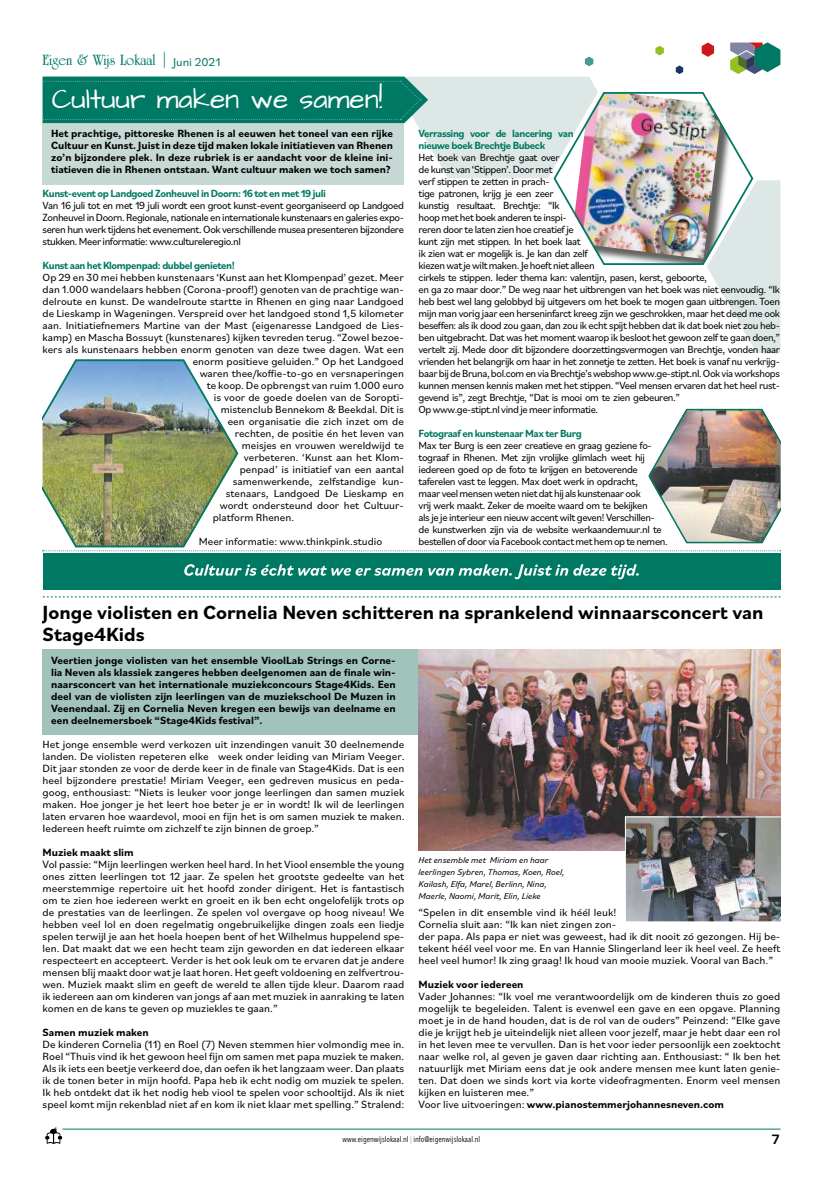
<style>
.page{position:relative;width:823px;height:1191px;background:#fff}
.page>*{position:absolute;margin:0;border:0;box-sizing:border-box;transform-origin:0 0}
.t1{font:28px "Architects Daughter";color:#fff}
.t2{font:700 20px/22px "Bilo";color:#000}
.t3{font:700 16px "University Roman BT";color:#007964}
.t4{font:700 14px "Eurostile";color:#000}
.t5{font:11px/12px "Bilo";color:#000;text-align:justify}
.t6{font:700 11px/12px "Bilo";color:#000;text-align:justify}
.t7{font:10.9px/12px "Bilo";letter-spacing:-.04em;color:#000;scale:.96 1}
.t8{font:10.9px "Bilo";color:#000}
.t9{font:700 10.9px/12px "Bilo";letter-spacing:-.04em;color:#007964;scale:.96 1}
.t10{font:italic 9px/12px "Bilo";color:#000}
.t11{font:8px "Avenir Next Condensed";color:#000}
.s1{font-weight:400}
.s2{font-family:"Bilo";font-weight:400;font-size:12px}
.s3{font-weight:700}
.s4{font-weight:200}
</style>
<div class="page">
<div style="left:43px;top:553px;width:737px;height:37px;background:#007964"></div>
<svg style="left:184px;top:564px;width:454px;height:15px"></svg>
<div style="left:43px;top:649px;width:375px;height:85px;background:#a1c3bb"></div>
<img style="left:418px;top:649px;width:362px;height:201px">
<img style="left:624px;top:816px;width:156px;height:106px">
<svg style="left:43px;top:596px;width:737px;height:1px"></svg>
<img style="left:43px;top:43px;width:738px;height:508px">
<hr style="left:62px;top:1128px;width:718px;height:1px;background:#007964">
<svg style="left:45px;top:1126px;width:17px;height:17px"></svg>
<h3 class="t3" style="left:43px;top:50px;width:179px">Eigen &amp; Wijs Lokaal <span class="s1">|</span> <span class="s2">Juni 2021</span></h3>
<h1 class="t1" style="left:52px;top:81px;width:332px">Cultuur maken we samen!</h1>
<p class="t6" style="left:51px;top:126px;width:343px">Het prachtige, pittoreske Rhenen is al eeuwen het toneel van een rijke Cultuur en Kunst. Juist in deze tijd maken lokale initiatieven van Rhenen zo’n bijzondere plek. In deze rubriek is er aandacht voor de kleine ini&shy;tiatieven die in Rhenen ontstaan. Want cultuur maken we toch samen?</p>
<p class="t9" style="left:43px;top:186px;width:296px">Kunst-event op Landgoed Zonheuvel in Doorn: 16 tot en met 19 juli</p>
<p class="t7" style="left:43px;top:198px;width:378px;text-align:justify">Van 16 juli tot en met 19 juli wordt een groot kunst-event georganiseerd op Landgoed Zonheuvel in Doorn. Regionale, nationale en internationale kunstenaars en galeries expo&shy;seren hun werk tijdens het evenement. Ook verschillende musea presenteren bijzondere stukken. Meer informatie: www.cultureleregio.nl</p>
<p class="t9" style="left:43px;top:258px;width:202px">Kunst aan het Klompenpad: dubbel genieten!</p>
<p class="t8" style="left:43px;top:269px;width:362px">Op 29 en 30 mei hebben kunstenaars ‘Kunst aan het Klompenpad’ gezet. Meer</p>
<p class="t8" style="left:43px;top:281px;width:363px">dan 1.000 wandelaars hebben (Corona-proof!) genoten van de prachtige wan-</p>
<p class="t8" style="left:43px;top:293px;width:362px">delroute en kunst. De wandelroute startte in Rhenen en ging naar Landgoed</p>
<p class="t8" style="left:43px;top:305px;width:362px">de Lieskamp in Wageningen. Verspreid over het landgoed stond 1,5 kilometer</p>
<p class="t8" style="left:43px;top:317px;width:363px">aan. Initiatiefnemers Martine van der Mast (eigenaresse Landgoed de Lies-</p>
<p class="t8" style="left:43px;top:329px;width:362px">kamp) en Mascha Bossuyt (kunstenares) kijken tevreden terug. “Zowel bezoe-</p>
<p class="t8" style="left:43px;top:341px;width:363px">kers als kunstenaars hebben enorm genoten van deze twee dagen. Wat een</p>
<p class="t8" style="left:193px;top:353px;width:213px">enorm positieve geluiden.” Op het Landgoed</p>
<p class="t8" style="left:200px;top:365px;width:206px">waren thee/koffie-to-go en versnaperingen</p>
<p class="t8" style="left:207px;top:377px;width:199px">te koop. De opbrengst van ruim 1.000 euro</p>
<p class="t8" style="left:214px;top:389px;width:192px">is voor de goede doelen van de Soropti-</p>
<p class="t8" style="left:221px;top:401px;width:185px">mistenclub Bennekom &amp; Beekdal. Dit is</p>
<p class="t8" style="left:228px;top:413px;width:178px">een organisatie die zich inzet om de</p>
<p class="t8" style="left:235px;top:425px;width:171px">rechten, de positie én het leven van</p>
<p class="t8" style="left:242px;top:437px;width:163px">meisjes en vrouwen wereldwijd te</p>
<p class="t8" style="left:243px;top:449px;width:161px">verbeteren. ‘Kunst aan het Klom-</p>
<p class="t8" style="left:239px;top:461px;width:165px">penpad’ is initiatief van een aantal</p>
<p class="t8" style="left:233px;top:473px;width:172px">samenwerkende, zelfstandige kun-</p>
<p class="t8" style="left:226px;top:485px;width:180px">stenaars, Landgoed De Lieskamp en</p>
<p class="t8" style="left:220px;top:497px;width:185px">wordt ondersteund door het Cultuur-</p>
<p class="t8" style="left:213px;top:509px;width:83px">platform Rhenen.</p>
<p class="t8" style="left:199px;top:533px;width:185px">Meer informatie: www.thinkpink.studio</p>
<p class="t9" style="left:418px;top:126px;width:163px">Verrassing voor de lancering van nieuwe boek Brechtje Bubeck</p>
<p class="t7" style="left:418px;top:150px;width:378px">Het boek van Brechtje gaat over<br>de kunst van ‘Stippen’. Door met<br>verf stippen te zetten in prach-<br>tige patronen, krijg je een zeer<br>kunstig resultaat. Brechtje: “Ik<br>hoop met het boek anderen te inspi-<br>reren door te laten zien hoe creatief je<br>kunt zijn met stippen. In het boek laat<br>ik zien wat er mogelijk is. Je kan dan zelf<br>kiezen wat je wilt maken. Je hoeft niet alleen<br>cirkels te stippen. Ieder thema kan: valentijn, pasen, kerst, geboorte,<br>en ga zo maar door.” De weg naar het uitbrengen van het boek was niet eenvoudig. “Ik heb best wel lang gelobbyd bij uitgevers om het boek te mogen gaan uitbrengen. Toen mijn man vorig jaar een herseninfarct kreeg zijn we geschrokken, maar het deed me ook beseffen: als ik dood zou gaan, dan zou ik echt spijt hebben dat ik dat boek niet zou heb&shy;ben uitgebracht. Dat was het moment waarop ik besloot het gewoon zelf te gaan doen,” vertelt zij. Mede door dit bijzondere doorzettingsvermogen van Brechtje, vonden haar vrienden het belangrijk om haar in het zonnetje te zetten. Het boek is vanaf nu verkrijg&shy;baar bij de Bruna, bol.com en via Brechtje’s webshop www.ge-stipt.nl. Ook via workshops kunnen mensen kennis maken met het stippen. “Veel mensen ervaren dat het heel rust&shy;gevend is”, zegt Brechtje, “Dat is mooi om te zien gebeuren.”<br>Op www.ge-stipt.nl vind je meer informatie.</p>
<p class="t9" style="left:418px;top:426px;width:171px">Fotograaf en kunstenaar Max ter Burg</p>
<p class="t7" style="left:418px;top:438px;width:261px">Max ter Burg is een zeer creatieve en graag geziene fo&shy;tograaf in Rhenen. Met zijn vrolijke glimlach weet hij iedereen goed op de foto te krijgen en betoverende taferelen vast te leggen. Max doet werk in opdracht,<br>maar veel mensen weten niet dat hij als kunstenaar ook<br>vrij werk maakt. Zeker de moeite waard om te bekijken<br>als je je interieur een nieuw accent wilt geven! Verschillen&shy;de kunstwerken zijn via de website werkaandemuur.nl te bestellen of door via Facebook contact met hem op te nemen.</p>
<h2 class="t2" style="left:43px;top:600px;width:722px">Jonge violisten en Cornelia Neven schitteren na sprankelend winnaarsconcert van<br>Stage4Kids</h2>
<p class="t6" style="left:51px;top:654px;width:346px">Veertien jonge violisten van het ensemble VioolLab Strings en Corne&shy;lia Neven als klassiek zangeres hebben deelgenomen aan de finale win&shy;naarsconcert van het internationale muziekconcours Stage4Kids. Een deel van de violisten zijn leerlingen van de muziekschool De Muzen in Veenendaal. Zij en Cornelia Neven kregen een bewijs van deelname en een deelnemersboek “Stage4Kids festival”.</p>
<p class="t5" style="left:43px;top:738px;width:363px">Het jonge ensemble werd verkozen uit inzendingen vanuit 30 deelnemende landen. De violisten repeteren elke week onder leiding van Miriam Veeger.<br>Dit jaar stonden ze voor de derde keer in de finale van Stage4Kids. Dat is een heel bijzondere prestatie! Miriam Veeger, een gedreven musicus en peda&shy;goog, enthousiast: “Niets is leuker voor jonge leerlingen dan samen muziek maken. Hoe jonger je het leert hoe beter je er in wordt! Ik wil de leerlingen laten ervaren hoe waardevol, mooi en fijn het is om samen muziek te maken.<br>Iedereen heeft ruimte om zichzelf te zijn binnen de groep.”</p>
<p class="t6" style="left:43px;top:846px;width:93px">Muziek maakt slim</p>
<p class="t5" style="left:43px;top:858px;width:363px">Vol passie: “Mijn leerlingen werken heel hard. In het Viool ensemble the young ones zitten leerlingen tot 12 jaar. Ze spelen het grootste gedeelte van het meerstemmige repertoire uit het hoofd zonder dirigent. Het is fantastisch om te zien hoe iedereen werkt en groeit en ik ben echt ongelofelijk trots op de prestaties van de leerlingen. Ze spelen vol overgave op hoog niveau! We hebben veel lol en doen regelmatig ongebruikelijke dingen zoals een liedje spelen terwijl je aan het hoela hoepen bent of het Wilhelmus huppelend spe&shy;len. Dat maakt dat we een hecht team zijn geworden en dat iedereen elkaar respecteert en accepteert. Verder is het ook leuk om te ervaren dat je andere mensen blij maakt door wat je laat horen. Het geeft voldoening en zelfvertrou&shy;wen. Muziek maakt slim en geeft de wereld te allen tijde kleur. Daarom raad ik iedereen aan om kinderen van jongs af aan met muziek in aanraking te laten komen en de kans te geven op muziekles te gaan.”</p>
<p class="t6" style="left:43px;top:1026px;width:108px">Samen muziek maken</p>
<p class="t5" style="left:43px;top:1038px;width:363px">De kinderen Cornelia (11) en Roel (7) Neven stemmen hier volmondig mee in.<br>Roel “Thuis vind ik het gewoon heel fijn om samen met papa muziek te maken.<br>Als ik iets een beetje verkeerd doe, dan oefen ik het langzaam weer. Dan plaats ik de tonen beter in mijn hoofd. Papa heb ik echt nodig om muziek te spelen.<br>Ik heb ontdekt dat ik het nodig heb viool te spelen voor schooltijd. Als ik niet speel komt mijn rekenblad niet af en kom ik niet klaar met spelling.” Stralend:</p>
<p class="t10" style="left:418px;top:853px;width:147px">Het ensemble met Miriam en haar leerlingen Sybren, Thomas, Koen, Roel, Kailash, Elfa, Marel, Berlinn, Nina, Maerle, Naomi, Marit, Elin, Lieke</p>
<p class="t5" style="left:418px;top:906px;width:363px;text-align:left">“Spelen in dit ensemble vind ik héél leuk!<br>Cornelia sluit aan: “Ik kan niet zingen zon-<br>der papa. Als papa er niet was geweest, had ik dit nooit zó gezongen. Hij be&shy;tekent héél veel voor me. En van Hannie Slingerland leer ik heel veel. Ze heeft heel veel humor! Ik zing graag! Ik houd van mooie muziek. Vooral van Bach.”</p>
<p class="t6" style="left:418px;top:978px;width:106px">Muziek voor iedereen</p>
<p class="t5" style="left:418px;top:990px;width:363px;text-align:left">Vader Johannes: “Ik voel me verantwoordelijk om de kinderen thuis zo goed mogelijk te begeleiden. Talent is evenwel een gave en een opgave. Planning moet je in de hand houden, dat is de rol van de ouders” Peinzend: “Elke gave die je krijgt heb je uiteindelijk niet alleen voor jezelf, maar je hebt daar een rol in het leven mee te vervullen. Dan is het voor ieder persoonlijk een zoektocht naar welke rol, al geven je gaven daar richting aan. Enthousiast: “ Ik ben het natuurlijk met Miriam eens dat je ook andere mensen mee kunt laten genie&shy;ten. Dat doen we sinds kort via korte videofragmenten. Enorm veel mensen kijken en luisteren mee.”<br>Voor live uitvoeringen: <span class="s3">www.pianostemmerjohannesneven.com</span></p>
<p class="t11" style="left:342px;top:1132px;width:139px">www.eigenwijslokaal.nl <span class="s4">|</span> info@eigenwijslokaal.nl</p>
<p class="t4" style="left:771px;top:1131px;width:10px">7</p>
</div>
